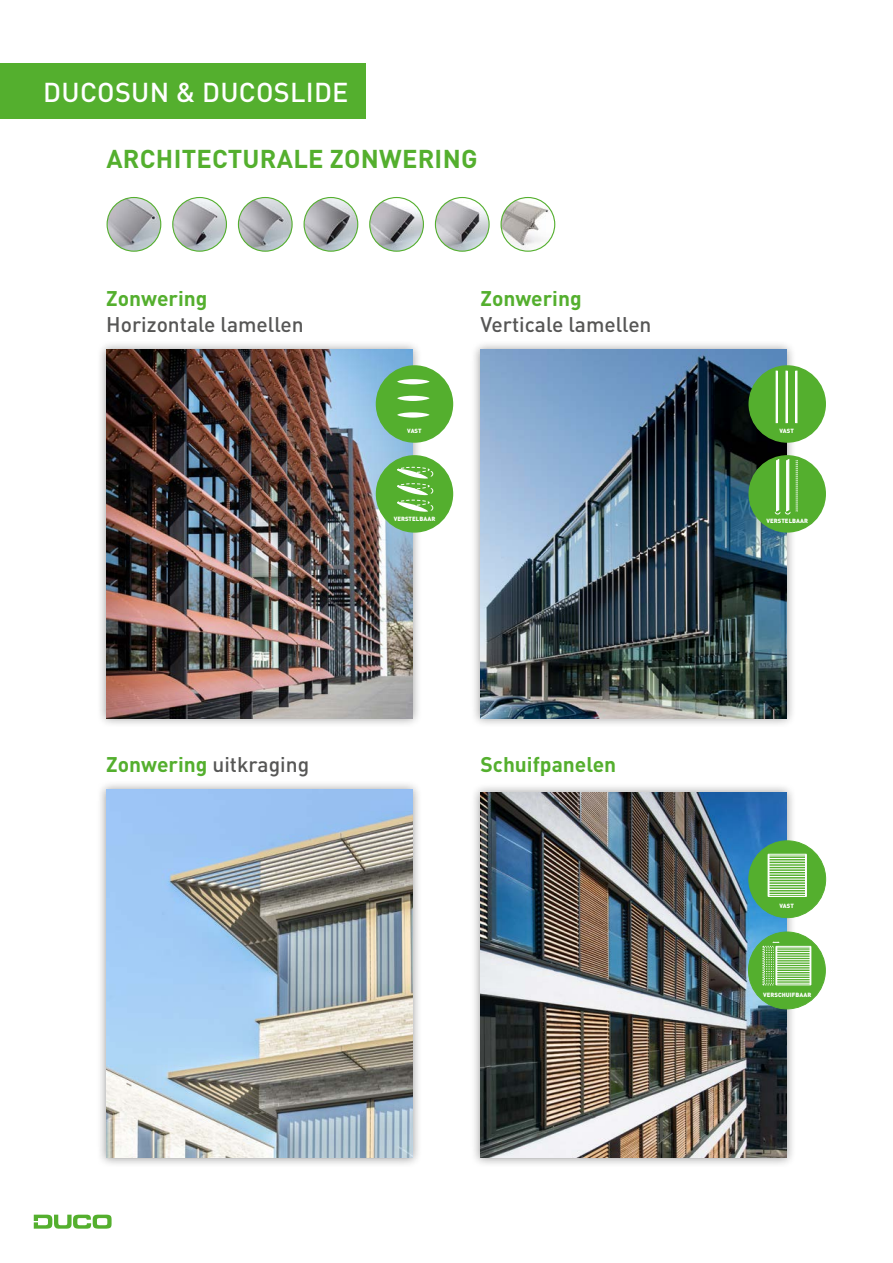
<style>
.page{position:relative;width:893px;height:1263px;background:#fff}
.page>*{position:absolute;margin:0;border:0;box-sizing:border-box;transform-origin:0 0}
.t1{font:500 27px "DINOT";letter-spacing:.01em;color:#fff}
.t2{font:700 25.5px "DINOT";letter-spacing:.01em;color:#54af2e}
.t3{font:500 21px "DINOT";color:#565655}
.t4{font:700 21px "DINOT";color:#54af2e}
.t5{font:900 6px "DINOT";letter-spacing:.01em;color:#fff}
.s1{font-weight:700;color:#54af2e}
</style>
<div class="page">
<svg style="left:34px;top:1214px;width:78px;height:15px"></svg>
<div style="left:97px;top:340px;width:325px;height:388px;background:#000;opacity:.4"></div>
<img style="left:106px;top:350px;width:306px;height:368px">
<div style="left:471px;top:340px;width:325px;height:388px;background:#000;opacity:.4"></div>
<img style="left:480px;top:350px;width:307px;height:368px">
<div style="left:749px;top:456px;width:76px;height:76px;background:#54af2e;border-radius:50%"></div>
<div style="left:748px;top:455px;width:78px;height:78px;border:2px solid #54af2e;border-radius:50%"></div>
<svg style="left:775px;top:459px;width:23px;height:55px"></svg>
<div style="left:471px;top:783px;width:325px;height:384px;background:#000;opacity:.4"></div>
<img style="left:480px;top:793px;width:307px;height:365px">
<div style="left:96px;top:780px;width:326px;height:387px;background:#000;opacity:.4"></div>
<img style="left:106px;top:790px;width:306px;height:368px">
<div style="left:0;top:64px;width:366px;height:55px;background:#54af2e"></div>
<hr style="left:892px;top:64px;width:1px;height:55px;background:#54af2e">
<div style="left:748px;top:932px;width:77px;height:77px;background:#54af2e;border-radius:50%"></div>
<div style="left:748px;top:932px;width:78px;height:77px;border:1px solid #54af2e;border-radius:50%"></div>
<svg style="left:794px;top:945px;width:6px;height:40px"></svg>
<hr style="left:810px;top:946px;width:1px;height:39px;background:#fff">
<hr style="left:811px;top:946px;width:1px;height:39px;background:#fff">
<hr style="left:776px;top:946px;width:35px;height:1px;background:#fff">
<hr style="left:776px;top:985px;width:35px;height:1px;background:#fff">
<hr style="left:777px;top:947px;width:33px;height:1px;background:#fff">
<hr style="left:777px;top:950px;width:33px;height:1px;background:#fff">
<hr style="left:777px;top:952px;width:33px;height:1px;background:#fff">
<hr style="left:777px;top:954px;width:33px;height:1px;background:#fff">
<hr style="left:777px;top:957px;width:33px;height:1px;background:#fff">
<hr style="left:777px;top:959px;width:33px;height:1px;background:#fff">
<hr style="left:777px;top:961px;width:33px;height:1px;background:#fff">
<hr style="left:777px;top:964px;width:33px;height:1px;background:#fff">
<hr style="left:777px;top:966px;width:33px;height:1px;background:#fff">
<hr style="left:777px;top:968px;width:33px;height:1px;background:#fff">
<hr style="left:777px;top:971px;width:33px;height:1px;background:#fff">
<hr style="left:777px;top:973px;width:33px;height:1px;background:#fff">
<hr style="left:777px;top:976px;width:33px;height:1px;background:#fff">
<hr style="left:777px;top:978px;width:33px;height:1px;background:#fff">
<hr style="left:777px;top:980px;width:33px;height:1px;background:#fff">
<hr style="left:777px;top:983px;width:33px;height:1px;background:#fff">
<svg style="left:763px;top:941px;width:31px;height:45px"></svg>
<img style="left:107px;top:197px;width:54px;height:54px;border-radius:27px">
<div style="left:107px;top:197px;width:54px;height:55px;border:1px solid #54af2e;border-radius:50%"></div>
<img style="left:173px;top:197px;width:53px;height:54px;border-radius:26px">
<div style="left:172px;top:197px;width:55px;height:55px;border:1px solid #54af2e;border-radius:50%"></div>
<img style="left:238px;top:197px;width:54px;height:54px;border-radius:27px">
<div style="left:238px;top:197px;width:55px;height:55px;border:1px solid #54af2e;border-radius:50%"></div>
<img style="left:304px;top:197px;width:54px;height:54px;border-radius:27px">
<div style="left:304px;top:197px;width:54px;height:55px;border:1px solid #54af2e;border-radius:50%"></div>
<img style="left:370px;top:197px;width:53px;height:54px;border-radius:27px">
<div style="left:369px;top:197px;width:55px;height:55px;border:1px solid #54af2e;border-radius:50%"></div>
<img style="left:435px;top:197px;width:54px;height:54px;border-radius:27px">
<div style="left:435px;top:197px;width:55px;height:55px;border:1px solid #54af2e;border-radius:50%"></div>
<img style="left:501px;top:197px;width:54px;height:54px;border-radius:27px">
<div style="left:500px;top:197px;width:55px;height:55px;border:1px solid #54af2e;border-radius:50%"></div>
<div style="left:376px;top:366px;width:76px;height:76px;background:#54af2e;border-radius:50%"></div>
<div style="left:376px;top:365px;width:77px;height:78px;border:2px solid #54af2e;border-radius:50%"></div>
<div style="left:397px;top:379px;width:32px;height:5px;background:#fff;border-radius:50%"></div>
<div style="left:397px;top:396px;width:32px;height:5px;background:#fff;border-radius:50%"></div>
<svg style="left:397px;top:412px;width:32px;height:6px"></svg>
<div style="left:749px;top:366px;width:76px;height:76px;background:#54af2e;border-radius:50%"></div>
<div style="left:748px;top:365px;width:78px;height:78px;border:2px solid #54af2e;border-radius:50%"></div>
<div style="left:776px;top:371px;width:1px;height:52px;border:1px solid #fff"></div>
<div style="left:786px;top:371px;width:1px;height:52px;border:1px solid #fff"></div>
<div style="left:796px;top:371px;width:1px;height:52px;border:1px solid #fff"></div>
<svg style="left:749px;top:841px;width:77px;height:77px;background:#5db339"></svg>
<div style="left:748px;top:840px;width:78px;height:78px;border:1px solid #54af2e;border-radius:50%"></div>
<hr style="left:768px;top:854px;width:1px;height:42px;background:#fff">
<hr style="left:769px;top:854px;width:1px;height:42px;background:#fff">
<hr style="left:805px;top:854px;width:1px;height:42px;background:#fff">
<hr style="left:806px;top:854px;width:1px;height:42px;background:#fff">
<hr style="left:768px;top:854px;width:38px;height:1px;background:#fff">
<hr style="left:768px;top:896px;width:38px;height:1px;background:#fff">
<hr style="left:769px;top:855px;width:36px;height:1px;background:#fff">
<hr style="left:769px;top:858px;width:36px;height:1px;background:#fff">
<hr style="left:769px;top:860px;width:36px;height:1px;background:#fff">
<hr style="left:769px;top:863px;width:36px;height:1px;background:#fff">
<hr style="left:769px;top:866px;width:36px;height:1px;background:#fff">
<hr style="left:769px;top:868px;width:36px;height:1px;background:#fff">
<hr style="left:769px;top:871px;width:36px;height:1px;background:#fff">
<hr style="left:769px;top:873px;width:36px;height:1px;background:#fff">
<hr style="left:769px;top:876px;width:36px;height:1px;background:#fff">
<hr style="left:769px;top:878px;width:36px;height:2px;background:#fff">
<hr style="left:769px;top:881px;width:36px;height:1px;background:#fff">
<hr style="left:769px;top:884px;width:36px;height:1px;background:#fff">
<hr style="left:769px;top:886px;width:36px;height:1px;background:#fff">
<hr style="left:769px;top:889px;width:36px;height:1px;background:#fff">
<hr style="left:769px;top:891px;width:36px;height:1px;background:#fff">
<hr style="left:769px;top:894px;width:36px;height:1px;background:#fff">
<div style="left:376px;top:456px;width:76px;height:76px;background:#54af2e;border-radius:50%"></div>
<div style="left:376px;top:455px;width:77px;height:78px;border:2px solid #54af2e;border-radius:50%"></div>
<svg style="left:397px;top:467px;width:36px;height:45px"></svg>
<p class="t1" style="left:43px;top:74px;width:307px">DUCOSUN &amp; DUCOSLIDE</p>
<p class="t2" style="left:106px;top:142px;width:372px">ARCHITECTURALE ZONWERING</p>
<p class="t4" style="left:106px;top:285px;width:103px">Zonwering</p>
<p class="t3" style="left:106px;top:310px;width:199px">Horizontale lamellen</p>
<p class="t4" style="left:480px;top:285px;width:103px">Zonwering</p>
<p class="t3" style="left:480px;top:310px;width:173px">Verticale lamellen</p>
<p class="t5" style="left:407px;top:426px;width:16px">VAST</p>
<p class="t5" style="left:779px;top:427px;width:16px">VAST</p>
<p class="t5" style="left:394px;top:515px;width:43px">VERSTELBAAR</p>
<p class="t5" style="left:766px;top:516px;width:43px">VERSTELBAAR</p>
<p class="t3" style="left:106px;top:750px;width:204px"><span class="s1">Zonwering</span> uitkraging</p>
<p class="t4" style="left:480px;top:750px;width:137px">Schuifpanelen</p>
<p class="t5" style="left:779px;top:902px;width:16px">VAST</p>
<p class="t5" style="left:763px;top:991px;width:50px">VERSCHUIFBAAR</p>
</div>
